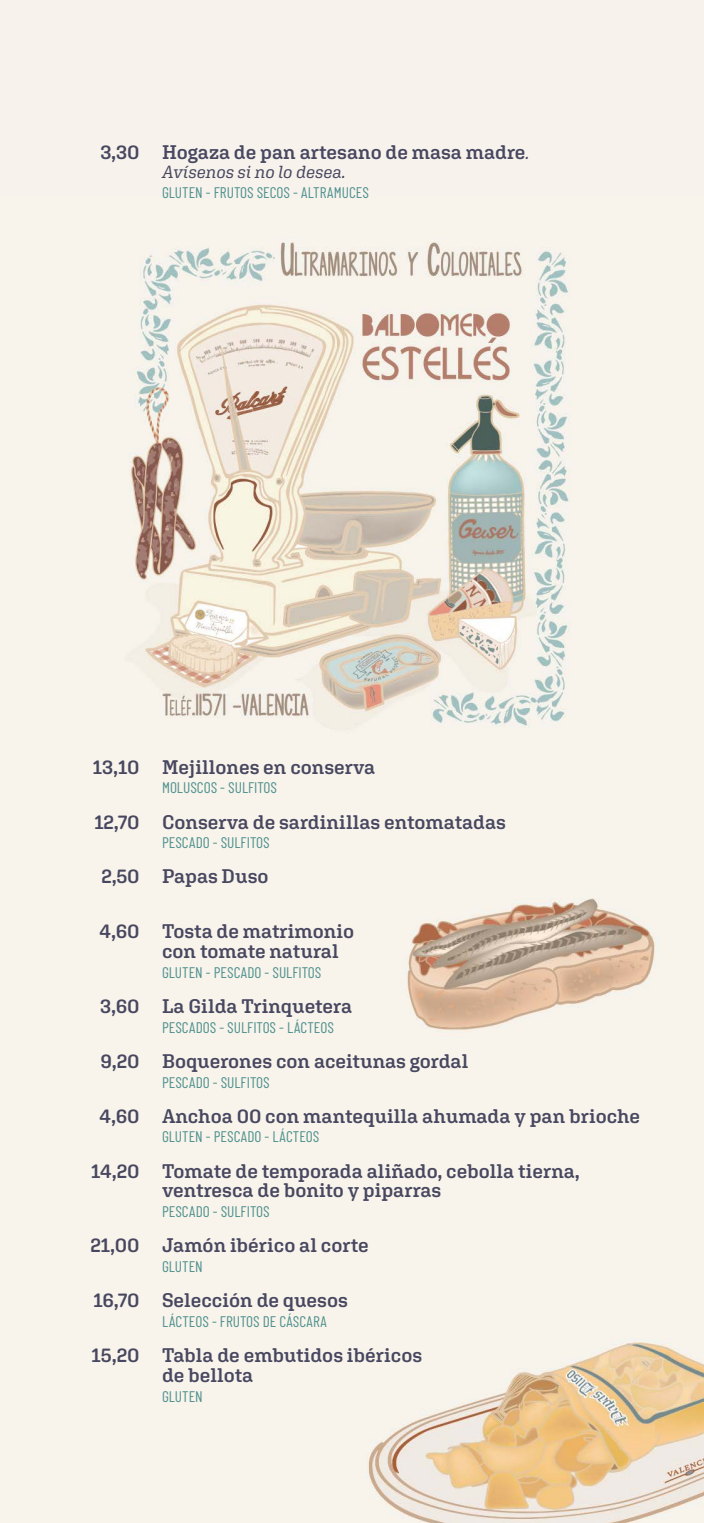
<style>
.page{position:relative;width:704px;height:1523px;background:#fff}
.page>*{position:absolute;margin:0;border:0;box-sizing:border-box;transform-origin:0 0}
.t1{font:600 19.69px/19.7px "Aglet Slab";color:#484760}
.t2{font:italic 17.5px "Aglet Slab";letter-spacing:-.005em;color:#484760}
.t3{font:15.31px "Barlow Condensed";color:#4e908e}
.s1{font-weight:400;font-style:italic;font-size:17.5px}
</style>
<div class="page">
<img style="left:0;top:209px;width:703px;height:1313px">
<p class="t1" style="left:100px;top:141px;width:41px">3,30</p>
<p class="t1" style="left:162px;top:141px;width:368px">Hogaza de pan artesano de masa madre<span class="s1">.</span></p>
<p class="t2" style="left:162px;top:162px;width:185px">Avísenos si no lo desea.</p>
<p class="t3" style="left:162px;top:183px;width:208px">GLUTEN - FRUTOS SECOS - ALTRAMUCES</p>
<p class="t1" style="left:93px;top:756px;width:48px">13,10</p>
<p class="t1" style="left:94px;top:811px;width:47px">12,70</p>
<p class="t1" style="left:162px;top:756px;width:215px">Mejillones en conserva</p>
<p class="t3" style="left:162px;top:778px;width:116px">MOLUSCOS - SULFITOS</p>
<p class="t1" style="left:162px;top:811px;width:345px">Conserva de sardinillas entomatadas</p>
<p class="t3" style="left:162px;top:833px;width:109px">PESCADO - SULFITOS</p>
<p class="t1" style="left:101px;top:866px;width:168px">2,50 Papas Duso</p>
<p class="t1" style="left:100px;top:921px;width:41px">4,60</p>
<p class="t1" style="left:162px;top:921px;width:194px">Tosta de matrimonio con tomate natural</p>
<p class="t3" style="left:162px;top:962px;width:161px">GLUTEN - PESCADO - SULFITOS</p>
<p class="t1" style="left:100px;top:995px;width:41px">3,60</p>
<p class="t1" style="left:162px;top:995px;width:191px">La Gilda Trinquetera</p>
<p class="t3" style="left:162px;top:1017px;width:173px">PESCADOS - SULFITOS - LÁCTEOS</p>
<p class="t1" style="left:100px;top:1050px;width:41px">9,20</p>
<p class="t1" style="left:162px;top:1050px;width:308px">Boquerones con aceitunas gordal</p>
<p class="t3" style="left:162px;top:1072px;width:109px">PESCADO - SULFITOS</p>
<p class="t1" style="left:100px;top:1105px;width:41px">4,60</p>
<p class="t1" style="left:162px;top:1105px;width:479px">Anchoa 00 con mantequilla ahumada y pan brioche</p>
<p class="t3" style="left:162px;top:1127px;width:159px">GLUTEN - PESCADO - LÁCTEOS</p>
<p class="t1" style="left:91px;top:1160px;width:50px">14,20</p>
<p class="t1" style="left:162px;top:1160px;width:419px">Tomate de temporada aliñado, cebolla tierna, ventresca de bonito y piparras</p>
<p class="t3" style="left:162px;top:1202px;width:109px">PESCADO - SULFITOS</p>
<p class="t1" style="left:90px;top:1235px;width:51px">21,00</p>
<p class="t1" style="left:162px;top:1235px;width:208px">Jamón ibérico al corte</p>
<p class="t3" style="left:162px;top:1256px;width:42px">GLUTEN</p>
<p class="t1" style="left:93px;top:1290px;width:48px">16,70</p>
<p class="t1" style="left:162px;top:1290px;width:187px">Selección de quesos</p>
<p class="t3" style="left:162px;top:1311px;width:166px">LÁCTEOS - FRUTOS DE CÁSCARA</p>
<p class="t1" style="left:92px;top:1344px;width:49px">15,20</p>
<p class="t1" style="left:162px;top:1344px;width:261px">Tabla de embutidos ibéricos de bellota</p>
<p class="t3" style="left:162px;top:1386px;width:42px">GLUTEN</p>
</div>
